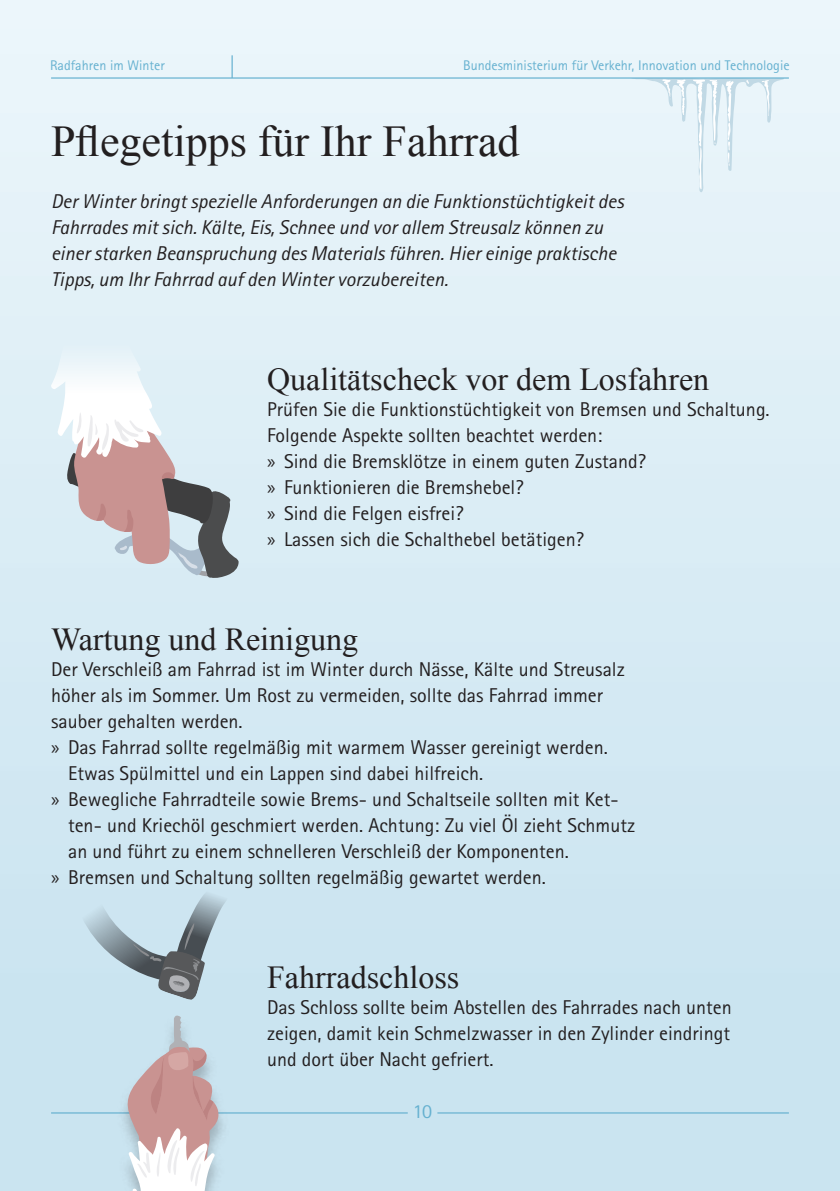
<style>
.page{position:relative;width:840px;height:1191px;background:#fff}
.page>*{position:absolute;margin:0;border:0;box-sizing:border-box;transform-origin:0 0}
.t1{font:44px "Times New Roman";color:#231f20}
.t2{font:32px "Times New Roman";color:#231f20}
.t3{font:20px/26px "Rotis Sans Serif";color:#231f20;text-align:justify}
.t4{font:italic 20px/26px "Rotis Sans Serif";color:#231f20}
.t5{font:20px "Rotis Sans Serif";color:#66b1d0}
.t6{font:14px "Rotis Sans Serif";color:#66b1d0}
.s1{font-family:"Myriad Pro"}
</style>
<div class="page">
<div style="left:0;top:0;width:839px;height:1191px;background:linear-gradient(to bottom,#ecf6fb,#c5e1ef)"></div>
<svg style="left:630px;top:79px;width:153px;height:114px;background:#e4f1f7"></svg>
<hr style="left:51px;top:77px;width:737px;height:2px;background:#66b1d0">
<hr style="left:51px;top:1112px;width:737px;height:1px;background:#66b1d0">
<div style="left:407px;top:1104px;width:30px;height:20px;background:#cae4f0"></div>
<svg style="left:231px;top:55px;width:1px;height:23px"></svg>
<svg style="left:50px;top:338px;width:188px;height:241px;background:#d0d0d4"></svg>
<div style="left:117px;top:1016px;width:113px;height:175px;background:#cae4f0"></div>
<svg style="left:127px;top:1015px;width:92px;height:176px"></svg>
<svg style="left:76px;top:884px;width:152px;height:116px;background:#b0c4ce"></svg>
<p class="t6" style="left:50px;top:57px;width:116px">Radfahren im Winter</p>
<p class="t6" style="left:463px;top:57px;width:328px">Bundesministerium für Verkehr, Innovation und Technologie</p>
<h1 class="t1" style="left:51px;top:112px;width:470px">Pflegetipps für Ihr Fahrrad</h1>
<p class="t4" style="left:51px;top:188px;width:574px">Der Winter bringt spezielle Anforderungen an die Funktionstüchtigkeit des Fahrrades mit sich. Kälte, Eis, Schnee und vor allem Streusalz können zu einer starken Beanspruchung des Materials führen. Hier einige praktische Tipps, um Ihr Fahrrad auf den Winter vorzubereiten.</p>
<h2 class="t2" style="left:267px;top:358px;width:443px">Qualitätscheck vor dem Losfahren</h2>
<p class="t3" style="left:267px;top:396px;width:504px;text-align:left">Prüfen Sie die Funktionstüchtigkeit von Bremsen und Schaltung.<br>Folgende Aspekte sollten beachtet werden:<br><span class="s1">»</span> Sind die Bremsklötze in einem guten Zustand?<br><span class="s1">»</span> Funktionieren die Bremshebel?<br><span class="s1">»</span> Sind die Felgen eisfrei?<br><span class="s1">»</span> Lassen sich die Schalthebel betätigen?</p>
<h2 class="t2" style="left:51px;top:618px;width:308px">Wartung und Reinigung</h2>
<p class="t3" style="left:51px;top:656px;width:575px">Der Verschleiß am Fahrrad ist im Winter durch Nässe, Kälte und Streusalz</p>
<p class="t3" style="left:51px;top:682px;width:553px">höher als im Sommer. Um Rost zu vermeiden, sollte das Fahrrad immer</p>
<p class="t3" style="left:51px;top:708px;width:193px">sauber gehalten werden.</p>
<p class="t3" style="left:51px;top:734px;width:558px"><span class="s1">»</span> Das Fahrrad sollte regelmäßig mit warmem Wasser gereinigt werden.</p>
<p class="t3" style="left:68px;top:760px;width:416px">Etwas Spülmittel und ein Lappen sind dabei hilfreich.</p>
<p class="t3" style="left:51px;top:786px;width:568px"><span class="s1">»</span> Bewegliche Fahrradteile sowie Brems- und Schaltseile sollten mit Ket-</p>
<p class="t3" style="left:68px;top:812px;width:568px">ten- und Kriechöl geschmiert werden. Achtung: Zu viel Öl zieht Schmutz</p>
<p class="t3" style="left:68px;top:838px;width:502px">an und führt zu einem schnelleren Verschleiß der Komponenten.</p>
<p class="t3" style="left:51px;top:864px;width:496px"><span class="s1">»</span> Bremsen und Schaltung sollten regelmäßig gewartet werden.</p>
<h2 class="t2" style="left:267px;top:956px;width:193px">Fahrradschloss</h2>
<p class="t3" style="left:267px;top:994px;width:466px">Das Schloss sollte beim Abstellen des Fahrrades nach unten zeigen, damit kein Schmelzwasser in den Zylinder eindringt und dort über Nacht gefriert.</p>
<p class="t5" style="left:412px;top:1099px;width:21px">10</p>
</div>
